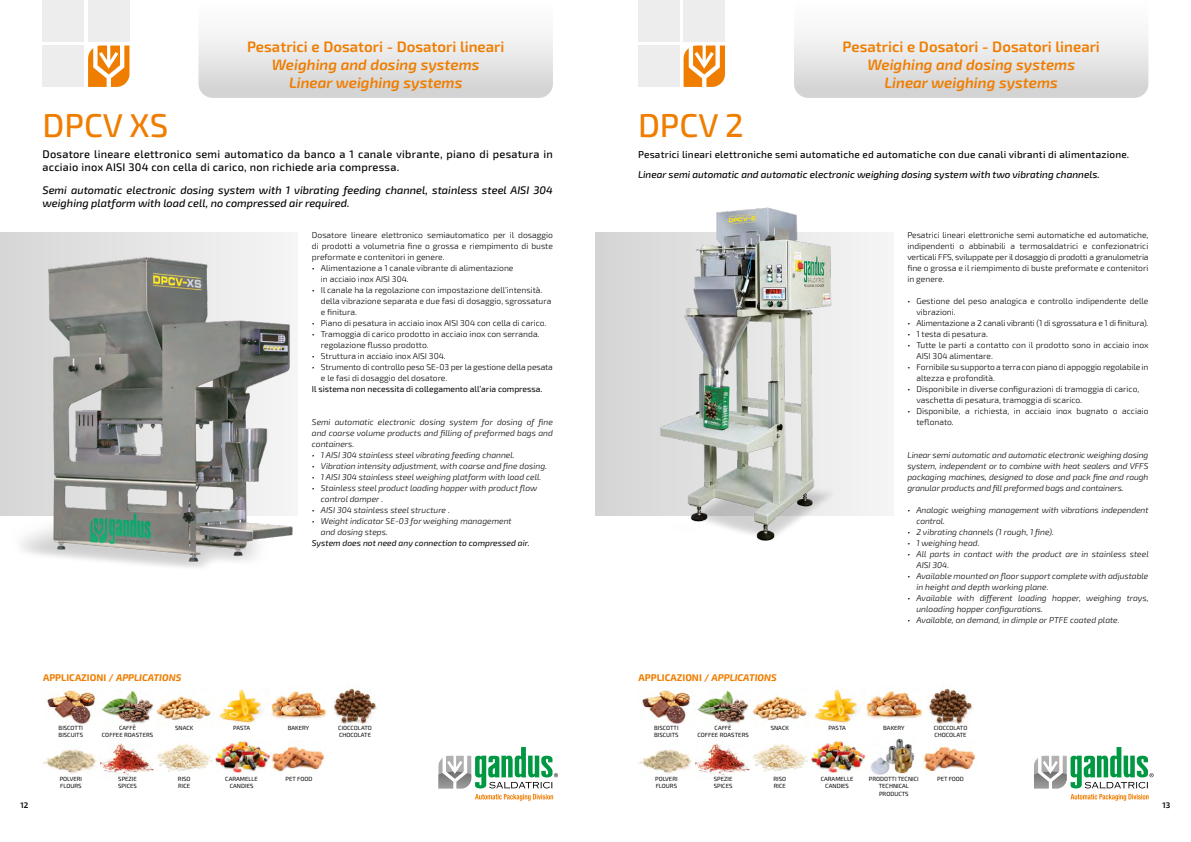
<style>
.page{position:relative;width:1191px;height:842px;background:#fff}
.page>*{position:absolute;margin:0;border:0;box-sizing:border-box;transform-origin:0 0}
.t1{font:500 33px "Exo 2.0";color:#ef7d00}
.t2{font:italic 600 15px/18px "Exo 2.0";color:#ef7d00;text-align:center}
.t3{font:600 15px "Exo 2.0";color:#ef7d00}
.t4{font:500 11px/13px "Exo 2.0";letter-spacing:.02em;color:#000}
.t5{font:italic 500 11px/13px "Exo 2.0";color:#000}
.t6{font:500 10px "Exo 2.0";letter-spacing:.02em;color:#000}
.t7{font:italic 500 10px "Exo 2.0";color:#000}
.t8{font:700 9.7px "Exo 2.0";color:#ef7d00}
.t9{font:300 8.5px/11px "Exo 2.0";color:#000}
.t10{font:italic 300 8.5px/11px "Exo 2.0";color:#000}
.t11{font:300 8.5px "Exo 2.0";letter-spacing:-.02em;color:#000}
.t12{font:8.5px "Exo 2.0";color:#000}
.t13{font:italic 8.5px "Exo 2.0";color:#000}
.t14{font:600 8px "Exo 2.0";color:#000}
.t15{font:6px/7.2px "Exo 2.0";color:#000}
.s1{font-style:italic}
</style>
<div class="page">
<svg style="left:88px;top:46px;width:41px;height:41px"></svg>
<div style="left:43px;top:0;width:41px;height:41px;background:#ededed"></div>
<div style="left:43px;top:46px;width:41px;height:41px;background:#ededed"></div>
<div style="left:88px;top:0;width:41px;height:41px;background:#ededed"></div>
<svg style="left:438px;top:747px;width:120px;height:54px"></svg>
<svg style="left:198px;top:35px;width:355px;height:63px"></svg>
<img style="left:100px;top:743px;width:54px;height:33px">
<img style="left:47px;top:688px;width:216px;height:38px">
<img style="left:43px;top:749px;width:54px;height:25px">
<img style="left:157px;top:743px;width:55px;height:29px">
<img style="left:215px;top:741px;width:55px;height:31px">
<img style="left:270px;top:691px;width:57px;height:28px">
<img style="left:271px;top:746px;width:53px;height:26px">
<img style="left:333px;top:688px;width:44px;height:36px">
<svg style="left:595px;top:232px;width:294px;height:284px"></svg>
<svg style="left:683px;top:46px;width:42px;height:41px"></svg>
<div style="left:638px;top:0;width:41px;height:41px;background:#ededed"></div>
<div style="left:638px;top:46px;width:41px;height:41px;background:#ededed"></div>
<div style="left:683px;top:0;width:42px;height:41px;background:#ededed"></div>
<img style="left:658px;top:207px;width:175px;height:334px">
<img style="left:0;top:232px;width:293px;height:336px">
<svg style="left:1034px;top:747px;width:119px;height:54px"></svg>
<svg style="left:794px;top:35px;width:354px;height:63px"></svg>
<img style="left:695px;top:743px;width:55px;height:33px">
<img style="left:642px;top:688px;width:217px;height:38px">
<img style="left:638px;top:749px;width:54px;height:25px">
<img style="left:753px;top:743px;width:55px;height:29px">
<img style="left:811px;top:741px;width:54px;height:31px">
<img style="left:865px;top:691px;width:57px;height:29px">
<img style="left:923px;top:746px;width:52px;height:26px">
<img style="left:870px;top:739px;width:45px;height:36px">
<img style="left:928px;top:688px;width:45px;height:36px">
<h2 class="t3" style="left:247px;top:38px;width:259px">Pesatrici e Dosatori - Dosatori lineari</h2>
<h2 class="t2" style="left:272px;top:56px;width:209px">Weighing and dosing systems<br>Linear weighing systems</h2>
<h2 class="t3" style="left:842px;top:38px;width:259px">Pesatrici e Dosatori - Dosatori lineari</h2>
<h2 class="t2" style="left:867px;top:56px;width:209px">Weighing and dosing systems<br>Linear weighing systems</h2>
<h1 class="t1" style="left:43px;top:105px;width:127px">DPCV XS</h1>
<p class="t4" style="left:43px;top:148px;width:512px">Dosatore lineare elettronico semi automatico da banco a 1 canale vibrante, piano di pesatura in acciaio inox AISI 304 con cella di carico, non richiede aria compressa.</p>
<p class="t5" style="left:43px;top:184px;width:512px">Semi automatic electronic dosing system with 1 vibrating feeding channel, stainless steel AISI 304 weighing platform with load cell, no compressed air required.</p>
<h1 class="t1" style="left:638px;top:105px;width:107px">DPCV 2</h1>
<p class="t6" style="left:638px;top:148px;width:493px">Pesatrici lineari elettroniche semi automatiche ed automatiche con due canali vibranti di alimentazione.</p>
<p class="t7" style="left:638px;top:168px;width:463px">Linear semi automatic and automatic electronic weighing dosing system with two vibrating channels.</p>
<p class="t9" style="left:312px;top:230px;width:242px;text-align:justify">Dosatore lineare elettronico semiautomatico per il dosaggio di prodotti a volumetria fine o grossa e riempimento di buste preformate e contenitori in genere.</p>
<p class="t9" style="left:321px;top:263px;width:194px;text-indent:-9px">• Alimentazione a 1 canale vibrante di alimentazione in acciaio inox AISI 304.</p>
<p class="t9" style="left:321px;top:285px;width:232px;text-indent:-9px">• Il canale ha la regolazione con impostazione dell’intensità. della vibrazione separata e due fasi di dosaggio, sgrossatura e finitura.</p>
<p class="t9" style="left:312px;top:318px;width:236px">• Piano di pesatura in acciaio inox AISI 304 con cella di carico.</p>
<p class="t9" style="left:321px;top:329px;width:220px;text-indent:-9px">• Tramoggia di carico prodotto in acciaio inox con serranda. regolazione flusso prodotto.</p>
<p class="t9" style="left:312px;top:351px;width:135px">• Struttura in acciaio inox AISI 304.</p>
<p class="t9" style="left:321px;top:362px;width:233px;text-indent:-9px">• Strumento di controllo peso SE-03 per la gestione della pesata e le fasi di dosaggio del dosatore.</p>
<p class="t12" style="left:312px;top:384px;width:232px">Il sistema non necessita di collegamento all’aria compressa.</p>
<p class="t10" style="left:312px;top:417px;width:242px;text-align:justify">Semi automatic electronic dosing system for dosing of fine and coarse volume products and filling of preformed bags and containers.</p>
<p class="t10" style="left:312px;top:450px;width:204px">• 1 AISI 304 stainless steel vibrating feeding channel.</p>
<p class="t10" style="left:312px;top:461px;width:237px">• Vibration intensity adjustment, with coarse and fine dosing.</p>
<p class="t10" style="left:312px;top:472px;width:231px">• 1 AISI 304 stainless steel weighing platform with load cell.</p>
<p class="t10" style="left:321px;top:483px;width:218px;text-indent:-9px">• Stainless steel product loading hopper with product flow control damper .</p>
<p class="t10" style="left:312px;top:505px;width:139px">• AISI 304 stainless steel structure .</p>
<p class="t10" style="left:321px;top:516px;width:192px;text-indent:-9px">• Weight indicator SE-03 for weighing management and dosing steps.</p>
<p class="t13" style="left:312px;top:538px;width:219px">System does not need any connection to compressed air.</p>
<p class="t9" style="left:907px;top:230px;width:242px;text-align:justify">Pesatrici lineari elettroniche semi automatiche ed automatiche, indipendenti o abbinabili a termosaldatrici e confezionatrici verticali FFS, sviluppate per il dosaggio di prodotti a granulometria fine o grossa e il riempimento di buste preformate e contenitori in genere.</p>
<p class="t9" style="left:916px;top:296px;width:233px;text-indent:-9px">• Gestione del peso analogica e controllo indipendente delle vibrazioni.</p>
<p class="t11" style="left:907px;top:318px;width:242px">• Alimentazione a 2 canali vibranti (1 di sgrossatura e 1 di finitura).</p>
<p class="t9" style="left:907px;top:329px;width:82px">• 1 testa di pesatura.</p>
<p class="t9" style="left:916px;top:340px;width:233px;text-indent:-9px">• Tutte le parti a contatto con il prodotto sono in acciaio inox<br>AISI 304 alimentare.</p>
<p class="t9" style="left:916px;top:362px;width:233px;text-indent:-9px">• Fornibile su supporto a terra con piano di appoggio regolabile in altezza e profondità.</p>
<p class="t9" style="left:916px;top:384px;width:224px;text-indent:-9px">• Disponibile in diverse configurazioni di tramoggia di carico, vaschetta di pesatura, tramoggia di scarico.</p>
<p class="t9" style="left:916px;top:406px;width:233px;text-indent:-9px">• Disponibile, a richiesta, in acciaio inox bugnato o acciaio teflonato.</p>
<p class="t10" style="left:907px;top:450px;width:242px;text-align:justify">Linear semi automatic and automatic electronic weighing dosing system, independent or to combine with heat sealers and VFFS packaging machines, designed to dose and pack fine and rough granular products and fill preformed bags and containers.</p>
<p class="t10" style="left:916px;top:505px;width:233px;text-indent:-9px">• Analogic weighing management with vibrations independent control.</p>
<p class="t10" style="left:907px;top:527px;width:148px">• 2 vibrating channels (1 rough, 1 fine).</p>
<p class="t10" style="left:907px;top:538px;width:74px">• 1 weighing head.</p>
<p class="t10" style="left:916px;top:549px;width:234px;text-indent:-9px">• All parts in contact with the product are in stainless steel<br>AISI 304.</p>
<p class="t10" style="left:916px;top:571px;width:233px;text-indent:-9px">• Available mounted on floor support complete with adjustable in height and depth working plane.</p>
<p class="t10" style="left:916px;top:593px;width:233px;text-indent:-9px">• Available with different loading hopper, weighing trays, unloading hopper configurations.</p>
<p class="t10" style="left:907px;top:615px;width:214px">• Available, on demand, in dimple or PTFE coated plate.</p>
<p class="t8" style="left:43px;top:671px;width:140px">APPLICAZIONI / <span class="s1">APPLICATIONS</span></p>
<p class="t8" style="left:638px;top:671px;width:140px">APPLICAZIONI / <span class="s1">APPLICATIONS</span></p>
<p class="t15" style="left:59px;top:724px;width:26px">BISCOTTI<br>BISCUITS</p>
<p class="t15" style="left:102px;top:724px;width:53px;text-align:center">CAFFÈ<br>COFFEE ROASTERS</p>
<p class="t15" style="left:175px;top:724px;width:20px">SNACK</p>
<p class="t15" style="left:60px;top:775px;width:24px">POLVERI<br>FLOURS</p>
<p class="t15" style="left:178px;top:775px;width:14px">RISO<br>RICE</p>
<p class="t15" style="left:225px;top:776px;width:34px;text-align:center">CARAMELLE<br>CANDIES</p>
<p class="t15" style="left:233px;top:725px;width:19px">PASTA</p>
<p class="t15" style="left:288px;top:725px;width:23px">BAKERY</p>
<p class="t15" style="left:118px;top:775px;width:20px">SPEZIE<br>SPICES</p>
<p class="t15" style="left:285px;top:776px;width:28px">PET FOOD</p>
<p class="t15" style="left:338px;top:725px;width:35px">CIOCCOLATO<br>CHOCOLATE</p>
<p class="t15" style="left:654px;top:724px;width:26px">BISCOTTI<br>BISCUITS</p>
<p class="t15" style="left:697px;top:724px;width:53px;text-align:center">CAFFÈ<br>COFFEE ROASTERS</p>
<p class="t15" style="left:770px;top:724px;width:20px">SNACK</p>
<p class="t15" style="left:655px;top:775px;width:24px">POLVERI<br>FLOURS</p>
<p class="t15" style="left:773px;top:775px;width:14px">RISO<br>RICE</p>
<p class="t15" style="left:820px;top:776px;width:34px;text-align:center">CARAMELLE<br>CANDIES</p>
<p class="t15" style="left:933px;top:725px;width:35px">CIOCCOLATO<br>CHOCOLATE</p>
<p class="t15" style="left:828px;top:725px;width:19px">PASTA</p>
<p class="t15" style="left:883px;top:725px;width:23px">BAKERY</p>
<p class="t15" style="left:714px;top:775px;width:20px">SPEZIE<br>SPICES</p>
<p class="t15" style="left:869px;top:776px;width:51px">PRODOTTI TECNICI</p>
<p class="t15" style="left:937px;top:776px;width:28px">PET FOOD</p>
<p class="t15" style="left:878px;top:783px;width:32px">TECHNICAL<br>PRODUCTS</p>
<p class="t14" style="left:20px;top:800px;width:9px">12</p>
<p class="t14" style="left:1162px;top:800px;width:9px">13</p>
</div>
